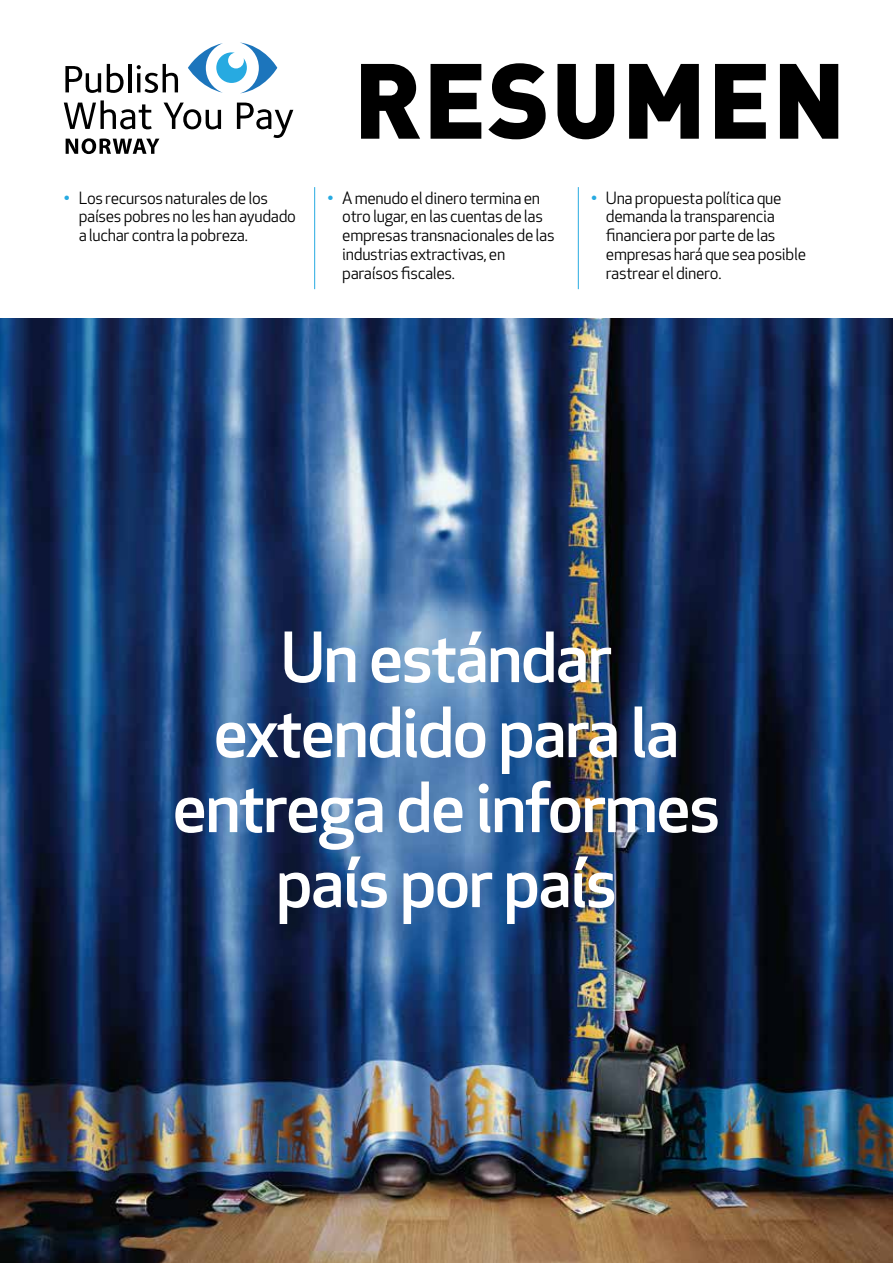
<style>
.page{position:relative;width:893px;height:1263px;background:#fff}
.page>*{position:absolute;margin:0;border:0;box-sizing:border-box;transform-origin:0 0}
.t1{font:900 105px "DINOT";letter-spacing:.01em;color:#000}
.t2{font:500 67.5px/75px "Apex New";letter-spacing:-.025em;color:#fff;text-align:center}
.t3{font:16.5px/18.8px "Apex New";letter-spacing:-.02em;color:#000}
.s1{color:#27aae1}
</style>
<div class="page">
<img style="left:0;top:319px;width:893px;height:944px">
<svg style="left:65px;top:66px;width:36px;height:27px"></svg>
<svg style="left:107px;top:64px;width:17px;height:29px"></svg>
<hr style="left:128px;top:64px;width:4px;height:28px;background:#000">
<svg style="left:137px;top:64px;width:41px;height:29px"></svg>
<svg style="left:64px;top:100px;width:88px;height:29px"></svg>
<svg style="left:164px;top:103px;width:57px;height:26px"></svg>
<svg style="left:237px;top:103px;width:56px;height:35px"></svg>
<svg style="left:188px;top:43px;width:89px;height:50px"></svg>
<svg style="left:66px;top:138px;width:93px;height:16px"></svg>
<hr style="left:314px;top:187px;width:1px;height:102px;background:#27aae1">
<hr style="left:578px;top:187px;width:1px;height:102px;background:#27aae1">
<h1 class="t1" style="left:353px;top:30px;width:494px">RESUMEN</h1>
<p class="t3" style="left:79px;top:188px;width:219px;text-indent:-15px"><span class="s1">•</span> Los recursos naturales de los países pobres no les han ayudado a luchar contra la pobreza.</p>
<p class="t3" style="left:327px;top:188px;width:214px"><span class="s1">•</span> A menudo el dinero termina en</p>
<p class="t3" style="left:330px;top:207px;width:215px">-otro lugar, en las cuentas de las</p>
<p class="t3" style="left:342px;top:226px;width:214px">empresas transnacionales de las</p>
<p class="t3" style="left:342px;top:245px;width:164px">industrias extractivas, en</p>
<p class="t3" style="left:342px;top:263px;width:114px">paraísos fiscales.</p>
<p class="t3" style="left:606px;top:188px;width:202px;text-indent:-15px"><span class="s1">•</span> Una propuesta política que demanda la transparencia financiera por parte de las empresas hará que sea posible rastrear el dinero.</p>
<h2 class="t2" style="left:173px;top:619px;width:549px">Un estándar extendido para la entrega de informes país por país</h2>
</div>
